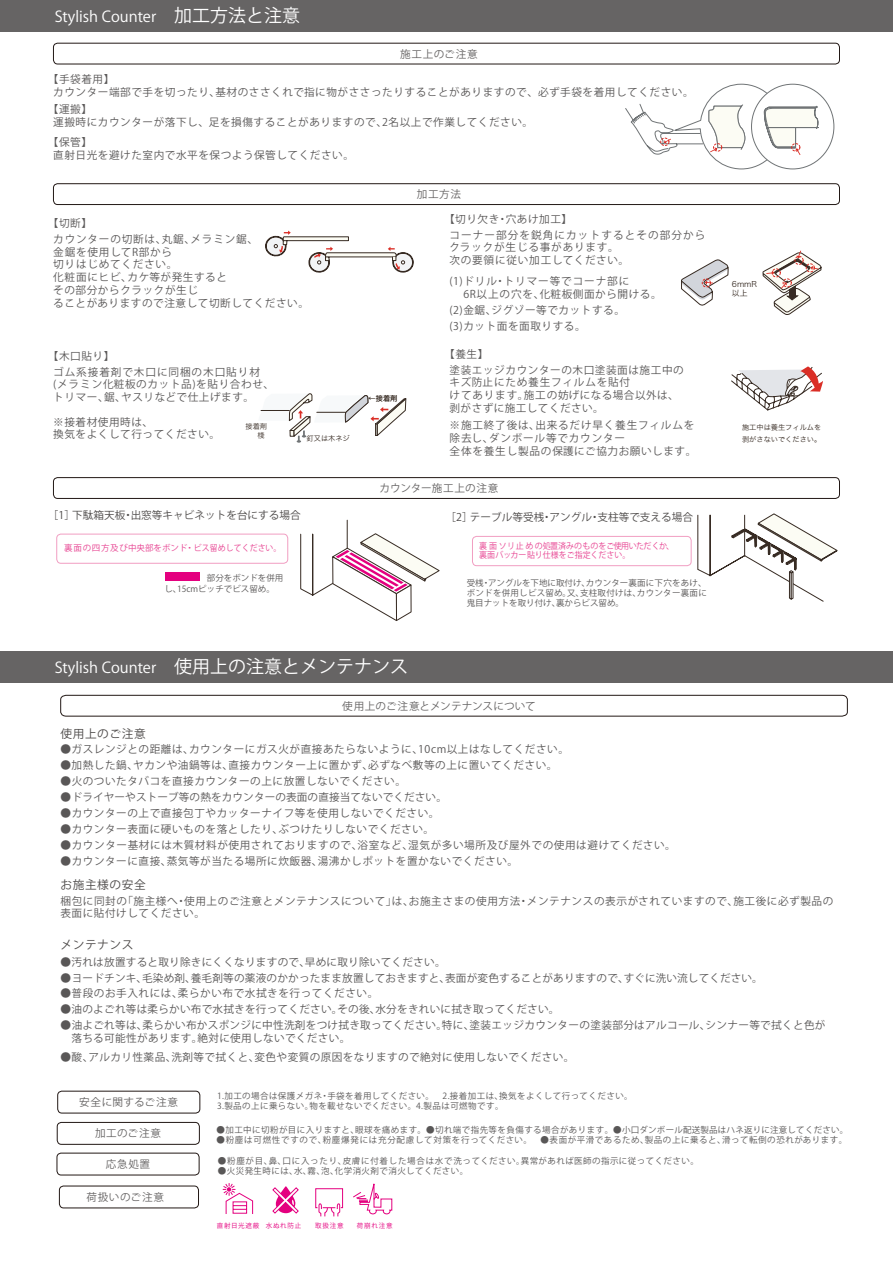
<style>
.page{position:relative;width:893px;height:1263px;background:#fff}
.page>*{position:absolute;margin:0;border:0;box-sizing:border-box;transform-origin:0 0}
.t1{font:15px "Koz Go Pro";color:#fff}
.t2{font:11.7px "Koz Go Pro";letter-spacing:.05em;color:#4c4948}
.t3{font:10.65px/12.8px "Koz Go Pro";letter-spacing:.05em;color:#595757}
.t4{font:10.65px "Koz Go Pro";letter-spacing:.02em;color:#595757}
.t5{font:10.65px/12.8px "Koz Go Pro";letter-spacing:.075em;color:#595757}
.t6{font:10.65px/12.8px "Koz Go Pro";letter-spacing:.03em;color:#595757}
.t7{font:10.65px "Koz Go Pro";color:#4c4948}
.t8{font:10.65px/12.8px "Koz Go Pro";letter-spacing:.08em;color:#595757}
.t9{font:10.65px "Koz Go Pro";letter-spacing:.01em;color:#595757}
.t10{font:10.65px/15.9px "Koz Go Pro";letter-spacing:.1em;color:#595757}
.t11{font:10.65px "Koz Go Pro";letter-spacing:.01em;color:#666464}
.t12{font:10.65px/15.9px "Koz Go Pro";letter-spacing:.085em;color:#595757}
.t13{font:10.65px "Koz Go Pro";letter-spacing:.04em;color:#666464}
.t14{font:10.65px "Koz Go Pro";letter-spacing:.07em;color:#666464}
.t15{font:10.65px "Koz Go Pro";letter-spacing:.06em;color:#666464}
.t16{font:8.55px/10.2px "Koz Go Pro";letter-spacing:.05em;color:#595757;text-align:justify}
.t17{font:8.55px "Koz Go Pro";letter-spacing:.07em;color:#595757}
.t18{font:8.55px/9.6px "Koz Go Pro";letter-spacing:.01em;color:#e74291;scale:.94 1}
.t19{font:8.55px/11.7px "Koz Go Pro";color:#595757}
.t20{font:8.55px "Koz Go Pro";letter-spacing:.01em;color:#e74291}
.t21{font:7.8px/9.4px "Hira Kaku Pro W3";color:#372b23}
.t22{font:7.2px/8.9px "Hira Kaku Pro W3";color:#372b23}
.t23{font:6.6px "Koz Go Pro";letter-spacing:.1em;color:#e4007f}
.t24{font:6.6px "Koz Go Pro";letter-spacing:.12em;color:#e4007f}
.s1{font-size:18px}
</style>
<div class="page">
<div style="left:53px;top:43px;width:787px;height:21px;border:1px solid #221815;border-radius:4px"></div>
<div style="left:53px;top:477px;width:787px;height:22px;border:1px solid #221815;border-radius:4px"></div>
<svg style="left:625px;top:84px;width:194px;height:85px"></svg>
<div style="left:53px;top:183px;width:787px;height:22px;border:1px solid #221815;border-radius:4px"></div>
<svg style="left:265px;top:231px;width:149px;height:42px"></svg>
<svg style="left:681px;top:251px;width:140px;height:64px"></svg>
<svg style="left:260px;top:393px;width:146px;height:50px"></svg>
<svg style="left:731px;top:366px;width:92px;height:45px"></svg>
<svg style="left:300px;top:520px;width:140px;height:101px"></svg>
<svg style="left:698px;top:514px;width:139px;height:88px"></svg>
<div style="left:56px;top:534px;width:232px;height:30px;border:1px solid #f19ec2;border-radius:4px"></div>
<div style="left:472px;top:536px;width:219px;height:30px;border:1px solid #f19ec2;border-radius:4px"></div>
<div style="left:165px;top:573px;width:34px;height:8px;background:#e4007f"></div>
<svg style="left:60px;top:695px;width:788px;height:22px"></svg>
<div style="left:57px;top:1091px;width:143px;height:22px;border:1px solid #221815;border-radius:4px"></div>
<div style="left:57px;top:1122px;width:143px;height:22px;border:1px solid #221815;border-radius:4px"></div>
<div style="left:57px;top:1153px;width:142px;height:22px;border:1px solid #221815;border-radius:4px"></div>
<div style="left:59px;top:1186px;width:140px;height:22px;border:1px solid #221815;border-radius:4px"></div>
<svg style="left:222px;top:1183px;width:171px;height:34px"></svg>
<div style="left:0;top:0;width:893px;height:32px;background:#666464"></div>
<div style="left:0;top:651px;width:893px;height:32px;background:#666464"></div>
<h1 class="t1" style="left:55px;top:6px;width:247px">Stylish Counter <span class="s1">加工方法と注意</span></h1>
<p class="t14" style="left:400px;top:47px;width:79px">施工上のご注意</p>
<p class="t3" style="left:53px;top:73px;width:642px;line-height:13.4px;text-indent:-5px">【手袋着用】<br>カウンター端部で手を切ったり、基材のささくれで指に物がささったりすることがありますので、必ず手袋を着用してください。</p>
<p class="t3" style="left:53px;top:103px;width:481px;line-height:13.4px;text-indent:-5px">【運搬】<br>運搬時にカウンターが落下し、足を損傷することがありますので、2名以上で作業してください。</p>
<p class="t3" style="left:53px;top:136px;width:302px;line-height:13.4px;text-indent:-5px">【保管】<br>直射日光を避けた室内で水平を保つよう保管してください。</p>
<p class="t5" style="left:53px;top:215px;width:206px;line-height:15.9px;text-indent:-5px">【切断】<br>カウンターの切断は、丸鋸、メラミン鋸、</p>
<p class="t3" style="left:53px;top:246px;width:257px">金鋸を使用してR部から<br>切りはじめてください。<br>化粧面にヒビ、カケ等が発生すると<br>その部分からクラックが生じ<br>ることがありますので注意して切断してください。</p>
<p class="t12" style="left:53px;top:348px;width:208px;text-indent:-5px">【木口貼り】<br>ゴム系接着剤で木口に同梱の木口貼り材</p>
<p class="t3" style="left:53px;top:378px;width:222px">(メラミン化粧板のカット品)を貼り合わせ、トリマー、鋸、ヤスリなどで仕上げます。</p>
<p class="t3" style="left:53px;top:416px;width:168px">※接着材使用時は、<br>換気をよくして行ってください。</p>
<p class="t22" style="left:258px;top:421px;width:11px;text-indent:-12px">接着剤棧</p>
<p class="t22" style="left:307px;top:434px;width:45px">釘又は木ネジ</p>
<p class="t22" style="left:369px;top:393px;width:30px">←接着剤</p>
<p class="t13" style="left:417px;top:187px;width:46px">加工方法</p>
<p class="t10" style="left:449px;top:211px;width:258px;text-indent:-5px">【切り欠き・穴あけ加工】<br>コーナー部分を鋭角にカットするとその部分から</p>
<p class="t5" style="left:449px;top:241px;width:181px">クラックが生じる事があります。次の要領に従い加工してください。</p>
<p class="t8" style="left:449px;top:275px;width:214px">(1)ドリル・トリマー等でコーナ部に<br>　 6R以上の穴を、化粧板側面から開ける。</p>
<p class="t3" style="left:449px;top:302px;width:177px;line-height:15.9px">(2)金鋸、ジグゾー等でカットする。(3)カット面を面取りする。</p>
<p class="t21" style="left:732px;top:278px;width:27px">6mmR以上</p>
<p class="t3" style="left:450px;top:346px;width:236px;line-height:15.9px;text-indent:-5px">【養生】<br>塗装エッジカウンターの木口塗装面は施工中の</p>
<p class="t3" style="left:450px;top:376px;width:231px">キズ防止にため養生フィルムを貼付<br>けてあります。施工の妨げになる場合以外は、剥がさずに施工してください。</p>
<p class="t5" style="left:450px;top:419px;width:248px">※施工終了後は、出来るだけ早く養生フィルムを除去し、ダンボール等でカウンター<br>全体を養生し製品の保護にご協力お願いします。</p>
<p class="t22" style="left:742px;top:422px;width:81px;line-height:11.2px">施工中は養生フィルムを剥がさないでください。</p>
<p class="t11" style="left:380px;top:481px;width:120px">カウンター施工上の注意</p>
<p class="t7" style="left:48px;top:508px;width:254px">［1］下駄箱天板・出窓等キャビネットを台にする場合</p>
<p class="t7" style="left:446px;top:511px;width:249px">［2］テーブル等受桟・アングル・支柱等で支える場合</p>
<p class="t20" style="left:64px;top:543px;width:219px">裏面の四方及び中央部をボンド・ビス留めしてください。</p>
<p class="t18" style="left:479px;top:541px;width:209px">裏面ソリ止めの処置済みのものをご使用いただくか、裏面バッカー貼り仕様をご指定ください。</p>
<p class="t16" style="left:467px;top:578px;width:242px">受桟・アングルを下地に取付け、カウンター裏面に下穴をあけ、ボンドを併用しビス留め。又、支柱取付けは、カウンター裏面に鬼目ナットを取り付け、裏からビス留め。</p>
<p class="t19" style="left:164px;top:572px;width:121px">　　　　　部分をボンドを併用し、15cmピッチでビス留め。</p>
<h1 class="t1" style="left:55px;top:657px;width:355px">Stylish Counter <span class="s1">使用上の注意とメンテナンス</span></h1>
<p class="t11" style="left:342px;top:699px;width:195px">使用上のご注意とメンテナンスについて</p>
<p class="t3" style="left:60px;top:743px;width:510px">●ガスレンジとの距離は、カウンターにガス火が直接あたらないように、10cm以上はなしてください。</p>
<p class="t3" style="left:60px;top:759px;width:498px">●加熱した鍋、ヤカンや油鍋等は、直接カウンター上に置かず、必ずなべ敷等の上に置いてください。</p>
<p class="t3" style="left:61px;top:775px;width:347px">●火のついたタバコを直接カウンターの上に放置しないでください。</p>
<p class="t9" style="left:61px;top:790px;width:388px">●ドライヤーやストーブ等の熱をカウンターの表面の直接当てないでください。</p>
<p class="t3" style="left:61px;top:807px;width:380px">●カウンターの上で直接包丁やカッターナイフ等を使用しないでください。</p>
<p class="t3" style="left:61px;top:823px;width:375px">●カウンター表面に硬いものを落としたり、ぶつけたりしないでください。</p>
<p class="t3" style="left:61px;top:839px;width:617px">●カウンター基材には木質材料が使用されておりますので、浴室など、湿気が多い場所及び屋外での使用は避けてください。</p>
<p class="t3" style="left:61px;top:855px;width:459px">●カウンターに直接、蒸気等が当たる場所に炊飯器、湯沸かしポットを置かないでください。</p>
<p class="t2" style="left:60px;top:726px;width:87px">使用上のご注意</p>
<p class="t2" style="left:60px;top:877px;width:87px">お施主様の安全</p>
<p class="t3" style="left:60px;top:895px;width:774px">梱包に同封の「施主様へ・使用上のご注意とメンテナンスについて」は、お施主さまの使用方法・メンテナンスの表示がされていますので、施工後に必ず製品の表面に貼付けしてください。</p>
<p class="t2" style="left:60px;top:937px;width:75px">メンテナンス</p>
<p class="t4" style="left:60px;top:955px;width:387px">●汚れは放置すると取り除きにくくなりますので、早めに取り除いてください。</p>
<p class="t4" style="left:60px;top:971px;width:704px">●ヨードチンキ、毛染め剤、養毛剤等の薬液のかかったまま放置しておきますと、表面が変色することがありますので、すぐに洗い流してください。</p>
<p class="t3" style="left:60px;top:987px;width:319px">●普段のお手入れには、柔らかい布で水拭きを行ってください。</p>
<p class="t4" style="left:60px;top:1002px;width:501px">●油のよごれ等は柔らかい布で水拭きを行ってください。その後、水分をきれいに拭き取ってください。</p>
<p class="t6" style="left:60px;top:1019px;width:767px">●油よごれ等は、柔らかい布かスポンジに中性洗剤をつけ拭き取ってください。特に、塗装エッジカウンターの塗装部分はアルコール、シンナー等で拭くと色が　落ちる可能性があります。絶対に使用しないでください。</p>
<p class="t3" style="left:60px;top:1051px;width:515px">●酸、アルカリ性薬品、洗剤等で拭くと、変色や変質の原因をなりますので絶対に使用しないでください。</p>
<p class="t13" style="left:79px;top:1095px;width:100px">安全に関するご注意</p>
<p class="t16" style="left:217px;top:1091px;width:417px">1.加工の場合は保護メガネ・手袋を着用してください。　2.接着加工は、換気をよくして行ってください。<br>3.製品の上に乗らない。物を載せないでください。4.製品は可燃物です。</p>
<p class="t13" style="left:95px;top:1126px;width:68px">加工のご注意</p>
<p class="t16" style="left:217px;top:1124px;width:633px">●加工中に切粉が目に入りますと、眼球を痛めます。●切れ端で指先等を負傷する場合があります。●小口ダンボール配送製品はハネ返りに注意してください。</p>
<p class="t16" style="left:217px;top:1135px;width:632px">●粉塵は可燃性ですので、粉塵爆発には充分配慮して対策を行ってください。　●表面が平滑であるため、製品の上に乗ると、滑って転倒の恐れがあります。</p>
<p class="t13" style="left:106px;top:1157px;width:46px">応急処置</p>
<p class="t17" style="left:218px;top:1155px;width:482px">●粉塵が目、鼻、口に入ったり、皮膚に付着した場合は水で洗ってください。異常があれば医師の指示に従ってください。</p>
<p class="t16" style="left:218px;top:1166px;width:252px">●火災発生時には、水、霧、泡、化学消火剤で消火してください。</p>
<p class="t15" style="left:86px;top:1190px;width:79px">荷扱いのご注意</p>
<p class="t23" style="left:217px;top:1221px;width:86px">直射日光遮蔽 水ぬれ防止</p>
<p class="t24" style="left:315px;top:1221px;width:30px">取扱注意</p>
<p class="t24" style="left:357px;top:1221px;width:37px">荷崩れ注意</p>
</div>
